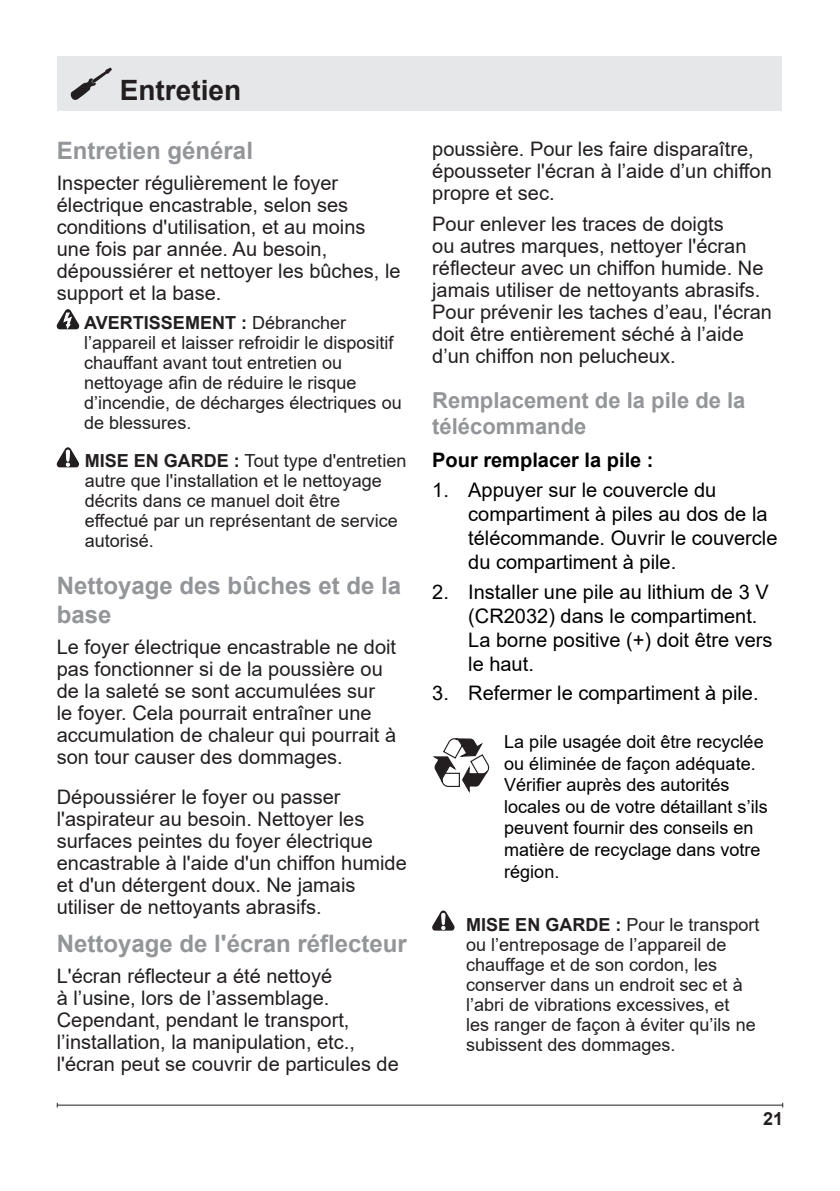
<style>
.page{position:relative;width:840px;height:1191px;background:#fff}
.page>*{position:absolute;margin:0;border:0;box-sizing:border-box;transform-origin:0 0}
.t1{font:700 28px "Arial";color:#231f20}
.t2{font:700 24px/28.8px "Arial";color:#939598}
.t3{font:700 22px/26.4px "Arial";color:#939598}
.t4{font:20px/22px "Arial";color:#231f20}
.t5{font:20px/24px "Arial";color:#000}
.t6{font:700 20px "Arial";color:#000}
.t7{font:18px/20px "Arial";color:#231f20}
.t8{font:18px/21.6px "Arial";color:#000}
.t9{font:700 18px "Arial";color:#231f20}
.s1{font-weight:700}
</style>
<div class="page">
<hr style="left:57px;top:1104px;width:725px;height:1px;background:#231f20">
<div style="left:57px;top:57px;width:724px;height:54px;background:#e6e7e9"></div>
<svg style="left:57px;top:309px;width:22px;height:20px"></svg>
<svg style="left:57px;top:447px;width:22px;height:20px"></svg>
<svg style="left:71px;top:67px;width:41px;height:33px"></svg>
<svg style="left:432px;top:910px;width:22px;height:20px"></svg>
<svg style="left:432px;top:738px;width:57px;height:55px"></svg>
<h1 class="t1" style="left:120px;top:70px;width:123px">Entretien</h1>
<p class="t2" style="left:57px;top:137px;width:198px">Entretien général</p>
<p class="t4" style="left:57px;top:172px;width:345px">Inspecter régulièrement le foyer électrique encastrable, selon ses conditions d'utilisation, et au moins une fois par année. Au besoin, dépoussiérer et nettoyer les bûches, le support et la base.</p>
<p class="t7" style="left:84px;top:313px;width:319px"><span class="s1">AVERTISSEMENT :</span> Débrancher l’appareil et laisser refroidir le dispositif chauffant avant tout entretien ou nettoyage afin de réduire le risque d’incendie, de décharges électriques ou de blessures.</p>
<p class="t7" style="left:85px;top:451px;width:323px"><span class="s1">MISE EN GARDE :</span> Tout type d'entretien autre que l'installation et le nettoyage décrits dans ce manuel doit être effectué par un représentant de service autorisé.</p>
<p class="t2" style="left:57px;top:571px;width:346px">Nettoyage des bûches et de la base</p>
<p class="t4" style="left:57px;top:636px;width:341px">Le foyer électrique encastrable ne doit pas fonctionner si de la poussière ou de la saleté se sont accumulées sur<br>le foyer. Cela pourrait entraîner une accumulation de chaleur qui pourrait à son tour causer des dommages.</p>
<p class="t4" style="left:57px;top:786px;width:351px">Dépoussiérer le foyer ou passer l'aspirateur au besoin. Nettoyer les surfaces peintes du foyer électrique encastrable à l'aide d'un chiffon humide et d'un détergent doux. Ne jamais utiliser de nettoyants abrasifs.</p>
<p class="t2" style="left:57px;top:929px;width:351px">Nettoyage de l'écran réflecteur</p>
<p class="t4" style="left:57px;top:964px;width:343px">L'écran réflecteur a été nettoyé<br>à l’usine, lors de l’assemblage.<br>Cependant, pendant le transport, l’installation, la manipulation, etc., l'écran peut se couvrir de particules de</p>
<p class="t4" style="left:432px;top:138px;width:341px">poussière. Pour les faire disparaître, épousseter l'écran à l’aide d’un chiffon propre et sec.</p>
<p class="t4" style="left:432px;top:213px;width:341px">Pour enlever les traces de doigts<br>ou autres marques, nettoyer l'écran réflecteur avec un chiffon humide. Ne jamais utiliser de nettoyants abrasifs.<br>Pour prévenir les taches d’eau, l'écran doit être entièrement séché à l’aide d’un chiffon non pelucheux.</p>
<p class="t3" style="left:432px;top:387px;width:315px">Remplacement de la pile de la télécommande</p>
<p class="t6" style="left:432px;top:446px;width:223px">Pour remplacer la pile :</p>
<p class="t5" style="left:468px;top:478px;width:310px;text-indent:-36px">1. Appuyer sur le couvercle du compartiment à piles au dos de la télécommande. Ouvrir le couvercle du compartiment à pile.</p>
<p class="t5" style="left:468px;top:579px;width:306px;text-indent:-36px">2. Installer une pile au lithium de 3 V (CR2032) dans le compartiment.<br>La borne positive (+) doit être vers le haut.</p>
<p class="t5" style="left:432px;top:681px;width:328px">3. Refermer le compartiment à pile.</p>
<p class="t8" style="left:504px;top:730px;width:265px">La pile usagée doit être recyclée ou éliminée de façon adéquate.<br>Vérifier auprès des autorités locales ou de votre détaillant s’ils peuvent fournir des conseils en matière de recyclage dans votre région.</p>
<p class="t7" style="left:466px;top:914px;width:295px"><span class="s1">MISE EN GARDE :</span> Pour le transport ou l’entreposage de l’appareil de chauffage et de son cordon, les conserver dans un endroit sec et à l’abri de vibrations excessives, et<br>les ranger de façon à éviter qu’ils ne subissent des dommages.</p>
<p class="t9" style="left:762px;top:1106px;width:22px">21</p>
</div>
